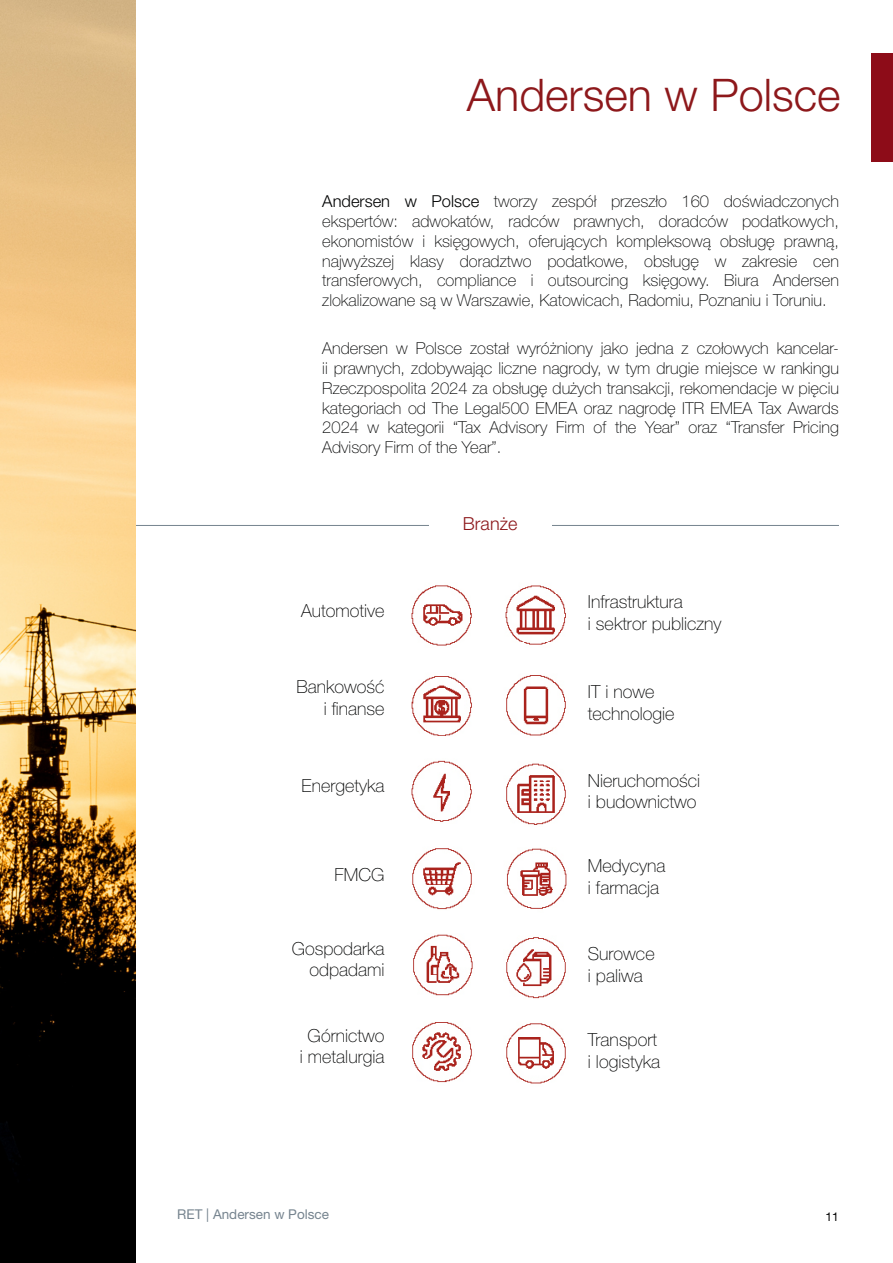
<style>
.page{position:relative;width:893px;height:1263px;background:#fff}
.page>*{position:absolute;margin:0;border:0;box-sizing:border-box;transform-origin:0 0}
.t1{font:300 45px "Helvetica Neue LT Pro";color:#8d181b}
.t2{font:100 18px/21.6px "Helvetica Neue LT Pro";color:#010202}
.t3{font:100 18px "Helvetica Neue LT Pro";color:#000}
.t4{font:300 18px "Helvetica Neue LT Pro";color:#8d181b}
.t5{font:100 16.5px/19.8px "Helvetica Neue LT Pro";color:#010202;text-align:justify}
.t6{font:13.5px "Helvetica Neue LT Pro";color:#76848f}
.t7{font:12px "Helvetica Neue LT Pro";color:#000}
.s1{font-weight:300}
</style>
<div class="page">
<div style="left:871px;top:54px;width:22px;height:108px;background:#8d0c18"></div>
<hr style="left:52px;top:525px;width:787px;height:1px;background:#76848f">
<div style="left:429px;top:517px;width:123px;height:18px;background:#fff"></div>
<img style="left:0;top:0;width:135px;height:1263px">
<img style="left:411px;top:585px;width:61px;height:61px">
<img style="left:506px;top:675px;width:60px;height:61px">
<img style="left:411px;top:676px;width:61px;height:60px">
<img style="left:412px;top:1022px;width:60px;height:61px">
<img style="left:411px;top:760px;width:61px;height:62px">
<img style="left:506px;top:937px;width:60px;height:62px">
<img style="left:505px;top:585px;width:61px;height:60px">
<img style="left:506px;top:848px;width:61px;height:61px">
<img style="left:506px;top:763px;width:60px;height:62px">
<img style="left:506px;top:1023px;width:60px;height:61px">
<img style="left:413px;top:934px;width:60px;height:62px">
<img style="left:412px;top:848px;width:60px;height:62px">
<h1 class="t1" style="left:467px;top:67px;width:375px">Andersen w Polsce</h1>
<p class="t5" style="left:322px;top:191px;width:518px"><span class="s1">Andersen w Polsce</span> tworzy zespół przeszło 160 doświadczonych ekspertów: adwokatów, radców prawnych, doradców podatkowych, ekonomistów i księgowych, oferujących kompleksową obsługę prawną, najwyższej klasy doradztwo podatkowe, obsługę w zakresie cen transferowych, compliance i outsourcing księgowy. Biura Andersen zlokalizowane są w Warszawie, Katowicach, Radomiu, Poznaniu i Toruniu.</p>
<p class="t5" style="left:322px;top:338px;width:518px">Andersen w Polsce został wyróżniony jako jedna z czołowych kancelar&shy;ii prawnych, zdobywając liczne nagrody, w tym drugie miejsce w rankingu Rzeczpospolita 2024 za obsługę dużych transakcji, rekomendacje w pięciu kategoriach od The Legal500 EMEA oraz nagrodę ITR EMEA Tax Awards 2024 w kategorii “Tax Advisory Firm of the Year” oraz “Transfer Pricing Advisory Firm of the Year”.</p>
<p class="t3" style="left:301px;top:600px;width:85px">Automotive</p>
<p class="t2" style="left:296px;top:676px;width:90px;text-align:right">Bankowość i finanse</p>
<p class="t2" style="left:302px;top:775px;width:84px">Energetyka</p>
<p class="t2" style="left:335px;top:864px;width:51px">FMCG</p>
<p class="t2" style="left:292px;top:937px;width:94px;text-align:right">Gospodarka odpadami</p>
<p class="t2" style="left:300px;top:1024px;width:86px;text-align:center">Górnictwo<br>i metalurgia</p>
<p class="t4" style="left:463px;top:512px;width:56px">Branże</p>
<p class="t2" style="left:588px;top:590px;width:135px">Infrastruktura<br>i sektror publiczny</p>
<p class="t2" style="left:588px;top:681px;width:88px">IT i nowe technologie</p>
<p class="t2" style="left:588px;top:769px;width:114px">Nieruchomości i budownictwo</p>
<p class="t2" style="left:588px;top:855px;width:79px">Medycyna i farmacja</p>
<p class="t2" style="left:588px;top:943px;width:68px">Surowce i paliwa</p>
<p class="t2" style="left:588px;top:1029px;width:74px">Transport i logistyka</p>
<p class="t6" style="left:177px;top:1206px;width:153px">RET | Andersen w Polsce</p>
<p class="t7" style="left:826px;top:1209px;width:15px">11</p>
</div>
